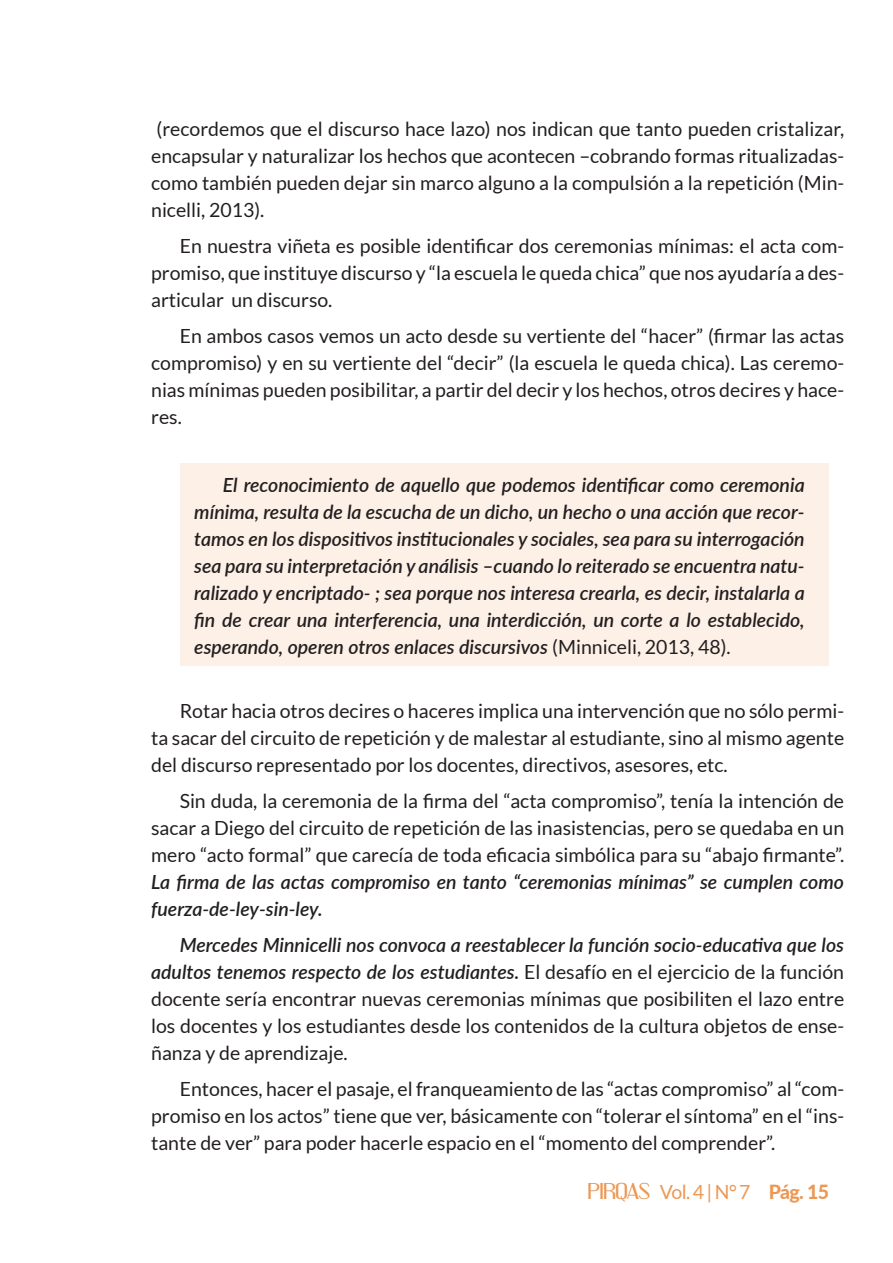
<style>
.page{position:relative;width:893px;height:1263px;background:#fff}
.page>*{position:absolute;margin:0;border:0;box-sizing:border-box;transform-origin:0 0}
.t1{font:19.5px/27px "Lato";color:#231f20;text-align:justify}
.t2{font:italic 600 19.5px/27px "Lato";color:#231f20}
.t3{font:19.5px "Lato";color:#ec9854}
.s1{font-weight:400;font-style:normal}
.s2{font-weight:600;font-style:italic}
.s3{font-family:"Engebrechtre Ex"}
.s4{font-weight:800}
</style>
<div class="page">
<div style="left:181px;top:464px;width:648px;height:202px;background:#fcf0e7"></div>
<p class="t1" style="left:151px;top:115px;width:695px">(recordemos que el discurso hace lazo) nos indican que tanto pueden cristalizar, encapsular y naturalizar los hechos que acontecen –cobrando formas ritualizadas&shy;como también pueden dejar sin marco alguno a la compulsión a la repetición (Min&shy;nicelli, 2013).</p>
<p class="t1" style="left:151px;top:232px;width:694px;text-indent:29px">En nuestra viñeta es posible identificar dos ceremonias mínimas: el acta com&shy;promiso, que instituye discurso y “la escuela le queda chica” que nos ayudaría a des&shy;articular un discurso.</p>
<p class="t1" style="left:151px;top:322px;width:695px;text-indent:29px">En ambos casos vemos un acto desde su vertiente del “hacer” (firmar las actas compromiso) y en su vertiente del “decir” (la escuela le queda chica). Las ceremo&shy;nias mínimas pueden posibilitar, a partir del decir y los hechos, otros decires y hace&shy;res.</p>
<p class="t2" style="left:194px;top:471px;width:612px;text-align:justify;text-indent:29px">El reconocimiento de aquello que podemos identificar como ceremonia mínima, resulta de la escucha de un dicho, un hecho o una acción que recor&shy;tamos en los dispositivos institucionales y sociales, sea para su interrogación sea para su interpretación y análisis –cuando lo reiterado se encuentra natu&shy;ralizado y encriptado- ; sea porque nos interesa crearla, es decir, instalarla a fin de crear una interferencia, una interdicción, un corte a lo establecido, esperando, operen otros enlaces discursivos <span class="s1">(Minniceli, 2013, 48).</span></p>
<p class="t1" style="left:151px;top:698px;width:695px;text-indent:29px">Rotar hacia otros decires o haceres implica una intervención que no sólo permi&shy;ta sacar del circuito de repetición y de malestar al estudiante, sino al mismo agente del discurso representado por los docentes, directivos, asesores, etc.</p>
<p class="t1" style="left:151px;top:788px;width:695px;text-indent:29px">Sin duda, la ceremonia de la firma del “acta compromiso”, tenía la intención de sacar a Diego del circuito de repetición de las inasistencias, pero se quedaba en un mero “acto formal” que carecía de toda eficacia simbólica para su “abajo firmante”.</p>
<p class="t2" style="left:151px;top:868px;width:694px">La firma de las actas compromiso en tanto “ceremonias mínimas” se cumplen como fuerza-de-ley-sin-ley.</p>
<p class="t1" style="left:151px;top:932px;width:695px;text-indent:29px"><span class="s2">Mercedes Minnicelli nos convoca a reestablecer la función socio-educativa que los adultos tenemos respecto de los estudiantes.</span> El desafío en el ejercicio de la función docente sería encontrar nuevas ceremonias mínimas que posibiliten el lazo entre los docentes y los estudiantes desde los contenidos de la cultura objetos de ense&shy;ñanza y de aprendizaje.</p>
<p class="t1" style="left:151px;top:1076px;width:695px;text-indent:29px">Entonces, hacer el pasaje, el franqueamiento de las “actas compromiso” al “com&shy;promiso en los actos” tiene que ver, básicamente con “tolerar el síntoma” en el “ins&shy;tante de ver” para poder hacerle espacio en el “momento del comprender”.</p>
<p class="t3" style="left:588px;top:1181px;width:243px"><span class="s3">PIRQAS</span> Vol. 4 | N° 7 <span class="s4">Pág. 15</span></p>
</div>
